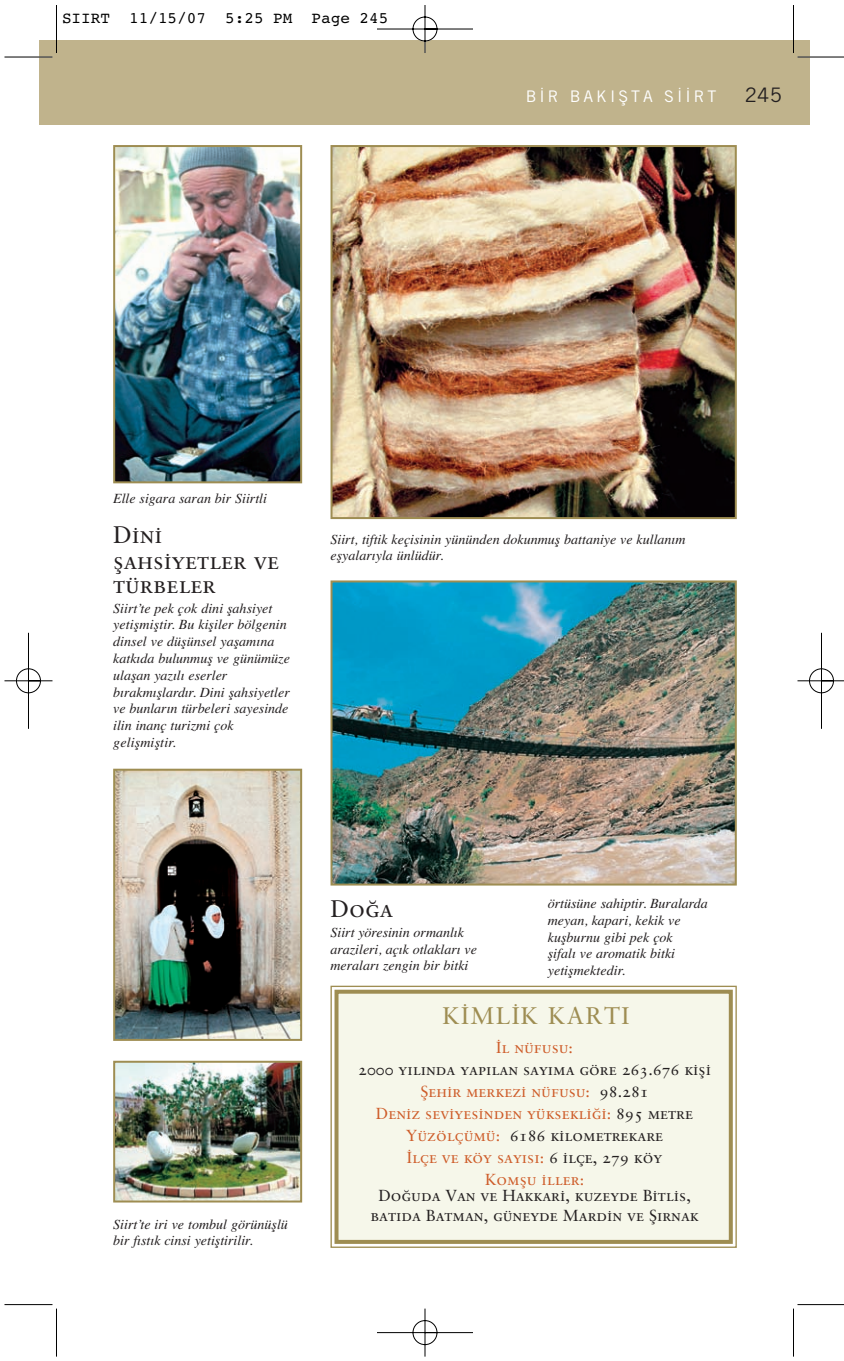
<style>
.page{position:relative;width:844px;height:1361px;background:#fff}
.page>*{position:absolute;margin:0;border:0;box-sizing:border-box;transform-origin:0 0}
.t1{font:24px/25px "Sabon Roman SC";color:#231f20}
.t2{font:24px "Sabon Roman SC";letter-spacing:.055em;color:#9e8d52}
.t3{font:20px "Trade Gothic";color:#231f20}
.t4{font:16px/22px "Sabon Roman SC";color:#ce5c29;text-align:center}
.t5{font:16px/19.2px "Sabon Roman SC";color:#231f20;text-align:center}
.t6{font:16px "Courier TU";color:#000}
.t7{font:16px "Trade Gothic";letter-spacing:.19em;color:#fff}
.t8{font:italic 14px/16.8px "Times TU";color:#231f20}
.s1{color:#231f20}
</style>
<div class="page">
<img style="left:4px;top:5px;width:840px;height:1352px">
<p class="t6" style="left:62px;top:12px;width:328px">SIIRT 11/15/07 5:25 PM Page 245</p>
<p class="t7" style="left:526px;top:90px;width:192px">B‹R BAKIfiTA S‹‹RT</p>
<h2 class="t3" style="left:745px;top:87px;width:39px">245</h2>
<p class="t8" style="left:113px;top:491px;width:155px">Elle sigara saran bir Siirtli</p>
<h1 class="t1" style="left:113px;top:524px;width:167px">Dini flahsiyetler ve türbeler</h1>
<p class="t8" style="left:113px;top:601px;width:178px">Siirt’te pek çok dini şahsiyet yetişmiştir. Bu kişiler bölgenin dinsel ve düşünsel yaşamına katkıda bulunmuş ve günümüze ulaşan yazılı eserler bırakmışlardır. Dini şahsiyetler ve bunların türbeleri sayesinde ilin inanç turizmi çok gelişmiştir.</p>
<p class="t8" style="left:331px;top:532px;width:357px">Siirt, tiftik keçisinin yününden dokunmuş battaniye ve kullanım eşyalarıyla ünlüdür.</p>
<p class="t8" style="left:113px;top:1216px;width:176px">Siirt’te iri ve tombul görünüşlü bir fıstık cinsi yetiştirilir.</p>
<h1 class="t1" style="left:331px;top:898px;width:64px">Do¤a</h1>
<p class="t8" style="left:331px;top:925px;width:148px">Siirt yöresinin ormanlık arazileri, açık otlakları ve meraları zengin bir bitki</p>
<p class="t8" style="left:548px;top:896px;width:161px">örtüsüne sahiptir. Buralarda meyan, kapari, kekik ve kuşburnu gibi pek çok<br>şifalı ve aromatik bitki yetişmektedir.</p>
<h1 class="t2" style="left:442px;top:1005px;width:189px">K‹ML‹K KARTI</h1>
<p class="t4" style="left:496px;top:1038px;width:78px">‹l nüfusu:</p>
<p class="t4" style="left:358px;top:1060px;width:354px"><span class="s1">2000 y›l›nda yap›lan say›ma göre 263.676 kifli </span>fiehir merkezi nüfusu: <span class="s1">98.281<br></span>Deniz seviyesinden yüksekli¤i: <span class="s1">895 metre </span>Yüzölçümü: <span class="s1">6186 kilometrekare<br></span>‹lçe ve köy say›s›: <span class="s1">6 ilçe, 279 köy<br></span>Komflu iller:</p>
<p class="t5" style="left:370px;top:1187px;width:330px">Do¤uda Van ve Hakkari, kuzeyde Bitlis, bat›da Batman, güneyde Mardin ve fi›rnak</p>
</div>
